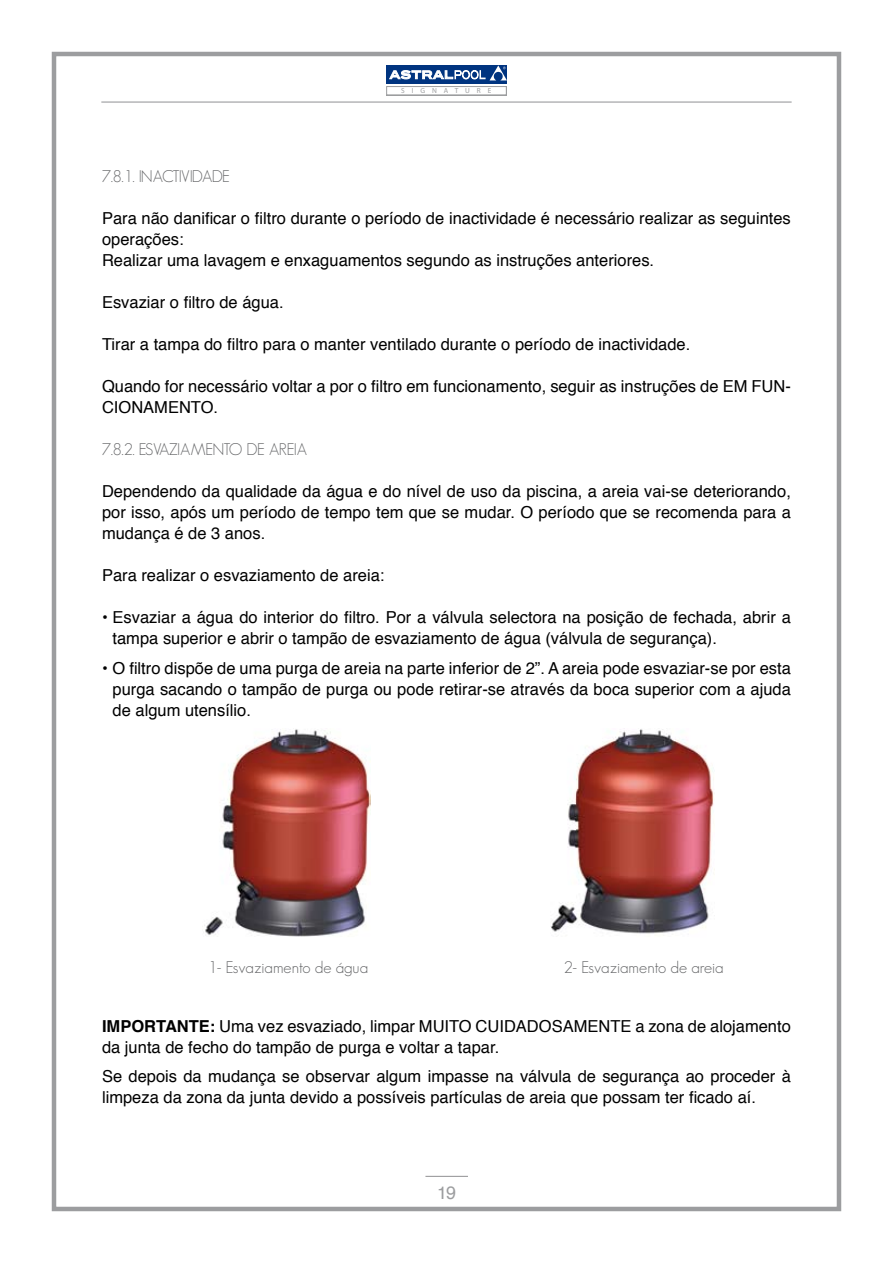
<style>
.page{position:relative;width:893px;height:1263px;background:#fff}
.page>*{position:absolute;margin:0;border:0;box-sizing:border-box;transform-origin:0 0}
.t1{font:18px "Helvetica";color:#9c9d9f}
.t2{font:16.5px/21px "Helvetica";color:#000}
.t3{font:300 16.5px "Geosans";color:#646567}
.t4{font:300 16.5px "Geosans";letter-spacing:-.045em;color:#646567}
.t5{font:300 16.5px "Geosans";letter-spacing:-.055em;color:#646567}
.t6{font:7.35px "Myriad Pro";letter-spacing:.95em;color:#9c9d9f}
.s1{font-weight:700}
</style>
<div class="page">
<div style="left:52px;top:52px;width:789px;height:1159px;border:4px solid #9c9d9f"></div>
<hr style="left:101px;top:101px;width:691px;height:2px;background:#9c9d9f">
<hr style="left:425px;top:1176px;width:43px;height:1px;background:#9c9d9f">
<div style="left:386px;top:86px;width:121px;height:9px;background:#9c9d9f"></div>
<div style="left:387px;top:87px;width:119px;height:8px;background:#fff"></div>
<div style="left:387px;top:86px;width:119px;height:9px;border:1px solid #9c9d9f"></div>
<div style="left:386px;top:65px;width:103px;height:19px;background:#003480"></div>
<svg style="left:490px;top:80px;width:17px;height:4px"></svg>
<svg style="left:389px;top:65px;width:118px;height:15px"></svg>
<img style="left:204px;top:729px;width:167px;height:208px">
<img style="left:551px;top:729px;width:164px;height:205px">
<p class="t6" style="left:401px;top:86px;width:92px">SIGNATURE</p>
<p class="t5" style="left:102px;top:167px;width:130px">7.8.1. INACTIVIDADE</p>
<p class="t2" style="left:102px;top:208px;width:690px">Para não danificar o filtro durante o período de inactividade é necessário realizar as seguintes operações:<br>Realizar uma lavagem e enxaguamentos segundo as instruções anteriores.</p>
<p class="t2" style="left:102px;top:292px;width:183px">Esvaziar o filtro de água.</p>
<p class="t2" style="left:102px;top:334px;width:590px">Tirar a tampa do filtro para o manter ventilado durante o período de inactividade.</p>
<p class="t2" style="left:102px;top:376px;width:690px">Quando for necessário voltar a por o filtro em funcionamento, seguir as instruções de EM FUN-<br>CIONAMENTO.</p>
<p class="t4" style="left:102px;top:440px;width:207px">7.8.2. ESVAZIAMENTO DE AREIA</p>
<p class="t2" style="left:102px;top:481px;width:690px;text-align:justify">Dependendo da qualidade da água e do nível de uso da piscina, a areia vai-se deteriorando, por isso, após um período de tempo tem que se mudar. O período que se recomenda para a mudança é de 3 anos.</p>
<p class="t2" style="left:102px;top:565px;width:284px">Para realizar o esvaziamento de areia:</p>
<p class="t2" style="left:113px;top:607px;width:680px;text-indent:-11px">• Esvaziar a água do interior do filtro. Por a válvula selectora na posição de fechada, abrir a tampa superior e abrir o tampão de esvaziamento de água (válvula de segurança).</p>
<p class="t2" style="left:113px;top:658px;width:680px;text-align:justify;text-indent:-11px">• O filtro dispõe de uma purga de areia na parte inferior de 2”. A areia pode esvaziar-se por esta purga sacando o tampão de purga ou pode retirar-se através da boca superior com a ajuda de algum utensílio.</p>
<p class="t3" style="left:208px;top:958px;width:162px">1- Esvaziamento de água</p>
<p class="t3" style="left:564px;top:958px;width:161px">2- Esvaziamento de areia</p>
<p class="t2" style="left:102px;top:1016px;width:690px"><span class="s1">IMPORTANTE:</span> Uma vez esvaziado, limpar MUITO CUIDADOSAMENTE a zona de alojamento da junta de fecho do tampão de purga e voltar a tapar.</p>
<p class="t2" style="left:102px;top:1066px;width:690px">Se depois da mudança se observar algum impasse na válvula de segurança ao proceder à limpeza da zona da junta devido a possíveis partículas de areia que possam ter ficado aí.</p>
<p class="t1" style="left:437px;top:1179px;width:20px">19</p>
</div>
